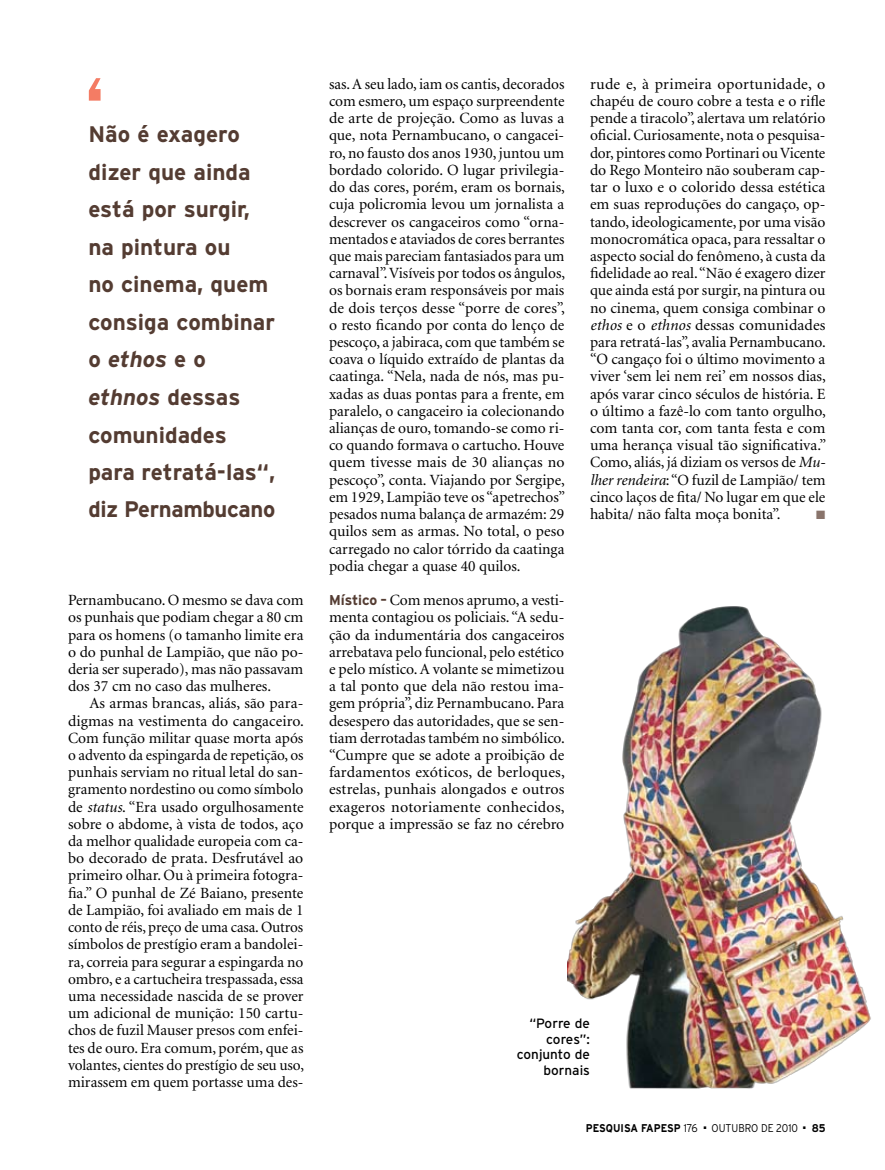
<style>
.page{position:relative;width:885px;height:1170px;background:#fff}
.page>*{position:absolute;margin:0;border:0;box-sizing:border-box;transform-origin:0 0}
.t1{font:600 80.25px "Franklin Gothic";color:#f47c64}
.t2{font:700 22.5px/37.5px "Interstate";color:#543c32}
.t3{font:15.6px/17.2px "Minion";color:#000;text-align:justify}
.t4{font:13.5px/15.8px "Interstate";color:#000;text-align:right}
.t5{font:12px "Zapf Dingbats";color:#89746b}
.t6{font:700 11.25px "Interstate";color:#000;scale:.9 1}
.t7{font:300 11.25px "Interstate";color:#000;scale:.9 1}
.s1{font-style:italic}
.s2{font-family:"Interstate";font-weight:700;font-size:14.25px;color:#543c32}
.s3{font-weight:300}
</style>
<div class="page">
<img style="left:567px;top:606px;width:304px;height:483px">
<h1 class="t1" style="left:82px;top:58px;width:26px">‘</h1>
<h2 class="t2" style="left:88px;top:115px;width:188px">Não é exagero dizer que ainda está por surgir, na pintura ou<br>no cinema, quem consiga combinar o <span class="s1">ethos</span> e o <span class="s1">ethnos</span> dessas comunidades para retratá-las“, diz Pernambucano</h2>
<p class="t3" style="left:68px;top:592px;width:237px">Pernambucano. O mesmo se dava com os punhais que podiam chegar a 80 cm para os homens (o tamanho limite era o do punhal de Lampião, que não po&shy;deria ser superado), mas não passavam dos 37 cm no caso das mulheres.</p>
<p class="t3" style="left:68px;top:695px;width:237px;text-indent:21px">As armas brancas, aliás, são para&shy;digmas na vestimenta do cangaceiro.<br>Com função militar quase morta após o advento da espingarda de repetição, os punhais serviam no ritual letal do san&shy;gramento nordestino ou como símbolo de <span class="s1">status</span>. “Era usado orgulhosamente sobre o abdome, à vista de todos, aço da melhor qualidade europeia com ca&shy;bo decorado de prata. Desfrutável ao primeiro olhar. Ou à primeira fotogra&shy;fia.” O punhal de Zé Baiano, presente de Lampião, foi avaliado em mais de 1 conto de réis, preço de uma casa. Outros símbolos de prestígio eram a bandolei&shy;ra, correia para segurar a espingarda no ombro, e a cartucheira trespassada, essa uma necessidade nascida de se prover um adicional de munição: 150 cartu&shy;chos de fuzil Mauser presos com enfei&shy;tes de ouro. Era comum, porém, que as volantes, cientes do prestígio de seu uso, mirassem em quem portasse uma des-</p>
<p class="t3" style="left:329px;top:76px;width:238px">sas. A seu lado, iam os cantis, decorados com esmero, um espaço surpreendente de arte de projeção. Como as luvas a que, nota Pernambucano, o cangacei&shy;ro, no fausto dos anos 1930, juntou um bordado colorido. O lugar privilegia&shy;do das cores, porém, eram os bornais, cuja policromia levou um jornalista a descrever os cangaceiros como “orna&shy;mentados e ataviados de cores berrantes que mais pareciam fantasiados para um carnaval”. Visíveis por todos os ângulos, os bornais eram responsáveis por mais de dois terços desse “porre de cores”, o resto ficando por conta do lenço de pescoço, a jabiraca, com que também se coava o líquido extraído de plantas da caatinga. “Nela, nada de nós, mas pu&shy;xadas as duas pontas para a frente, em paralelo, o cangaceiro ia colecionando alianças de ouro, tomando-se como ri&shy;co quando formava o cartucho. Houve quem tivesse mais de 30 alianças no pescoço”, conta. Viajando por Sergipe, em 1929, Lampião teve os “apetrechos” pesados numa balança de armazém: 29 quilos sem as armas. No total, o peso carregado no calor tórrido da caatinga podia chegar a quase 40 quilos.</p>
<p class="t3" style="left:329px;top:592px;width:237px"><span class="s2">Místico –</span> Com menos aprumo, a vesti&shy;menta contagiou os policiais. “A sedu&shy;ção da indumentária dos cangaceiros arrebatava pelo funcional, pelo estético e pelo místico. A volante se mimetizou a tal ponto que dela não restou ima&shy;gem própria”, diz Pernambucano. Para desespero das autoridades, que se sen&shy;tiam derrotadas também no simbólico. “Cumpre que se adote a proibição de fardamentos exóticos, de berloques, estrelas, punhais alongados e outros exageros notoriamente conhecidos, porque a impressão se faz no cérebro</p>
<p class="t3" style="left:590px;top:76px;width:238px">rude e, à primeira oportunidade, o chapéu de couro cobre a testa e o rifle pende a tiracolo”, alertava um relatório oficial. Curiosamente, nota o pesquisa&shy;dor, pintores como Portinari ou Vicente do Rego Monteiro não souberam cap&shy;tar o luxo e o colorido dessa estética em suas reproduções do cangaço, op&shy;tando, ideologicamente, por uma visão monocromática opaca, para ressaltar o aspecto social do fenômeno, à custa da fidelidade ao real. “Não é exagero dizer que ainda está por surgir, na pintura ou no cinema, quem consiga combinar o <span class="s1">ethos</span> e o <span class="s1">ethnos</span> dessas comunidades para retratá-las”, avalia Pernambucano. “O cangaço foi o último movimento a viver ‘sem lei nem rei’ em nossos dias, após varar cinco séculos de história. E o último a fazê-lo com tanto orgulho, com tanta cor, com tanta festa e com uma herança visual tão significativa.” Como, aliás, já diziam os versos de <span class="s1">Mu&shy;lher rendeira</span>: “O fuzil de Lampião/ tem cinco laços de fita/ No lugar em que ele habita/ não falta moça bonita”.</p>
<p class="t5" style="left:816px;top:509px;width:11px">■</p>
<p class="t4" style="left:516px;top:1014px;width:75px">“Porre de cores”: conjunto de bornais</p>
<p class="t6" style="left:586px;top:1121px;width:126px">PESQUISA FAPESP <span class="s3">176</span></p>
<p class="t7" style="left:703px;top:1121px;width:106px">■ OUTUBRO DE 2010</p>
<p class="t6" style="left:803px;top:1121px;width:26px">■ 85</p>
</div>
